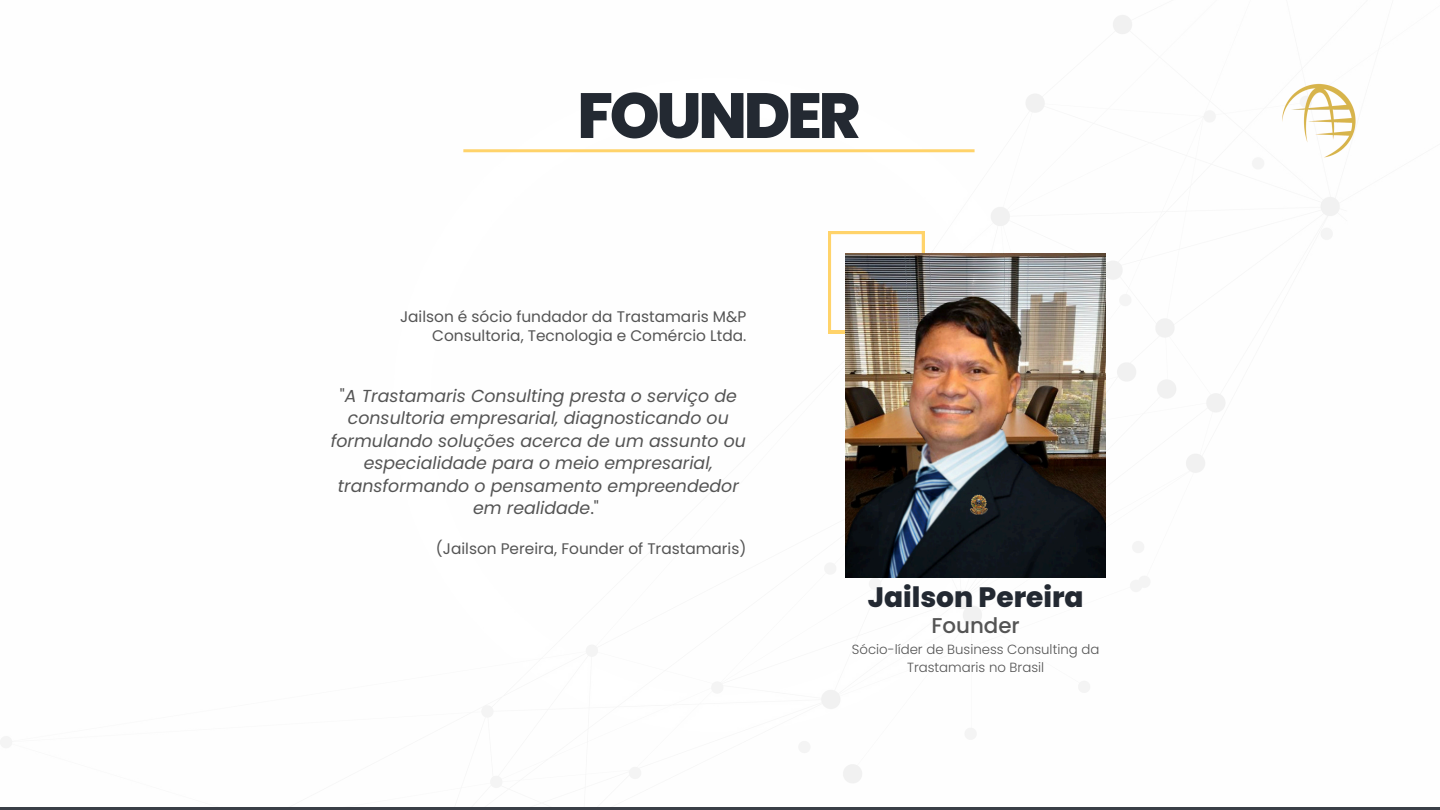
<style>
.page{position:relative;width:1440px;height:810px;background:#fff}
.page>*{position:absolute;margin:0;border:0;box-sizing:border-box;transform-origin:0 0}
.t1{font:800 63.8px "Poppins";letter-spacing:-.055em;color:#232932}
.t2{font:800 28px "Poppins";color:#232932}
.t3{font:500 21.4px "Poppins";color:#545454}
.t4{font:italic 17.4px/22.5px "Poppins";color:#545454;text-align:center}
.t5{font:15.4px/19.5px "Poppins";color:#545454;text-align:right}
.t6{font:300 13.3px/18px "Poppins";color:#545454;text-align:center}
.s1{font-style:normal}
</style>
<div class="page">
<img style="left:0;top:15px;width:1340px;height:773px">
<svg style="left:828px;top:231px;width:97px;height:102px"></svg>
<img style="left:846px;top:254px;width:259px;height:324px">
<img style="left:1264px;top:65px;width:92px;height:114px">
<hr style="left:463px;top:149px;width:512px;height:3px;background:#ffd36a">
<hr style="left:0;top:807px;width:1440px;height:3px;background:#3a3f47">
<h1 class="t1" style="left:577px;top:71px;width:285px">FOUNDER</h1>
<h5 class="t5" style="left:400px;top:306px;width:348px">Jailson é sócio fundador da Trastamaris M&amp;P<br>Consultoria, Tecnologia e Comércio Ltda.</h5>
<h2 class="t4" style="left:331px;top:385px;width:417px"><span class="s1">"</span>A Trastamaris Consulting presta o serviço de consultoria empresarial, diagnosticando ou formulando soluções acerca de um assunto ou especialidade para o meio empresarial, transformando o pensamento empreendedor em realidade<span class="s1">."</span></h2>
<h3 class="t5" style="left:436px;top:539px;width:312px">(Jailson Pereira, Founder of Trastamaris)</h3>
<p class="t2" style="left:868px;top:577px;width:217px">Jailson Pereira</p>
<h5 class="t3" style="left:931px;top:611px;width:90px">Founder</h5>
<h4 class="t6" style="left:852px;top:641px;width:249px">Sócio-líder de Business Consulting da<br>Trastamaris no Brasil</h4>
</div>
